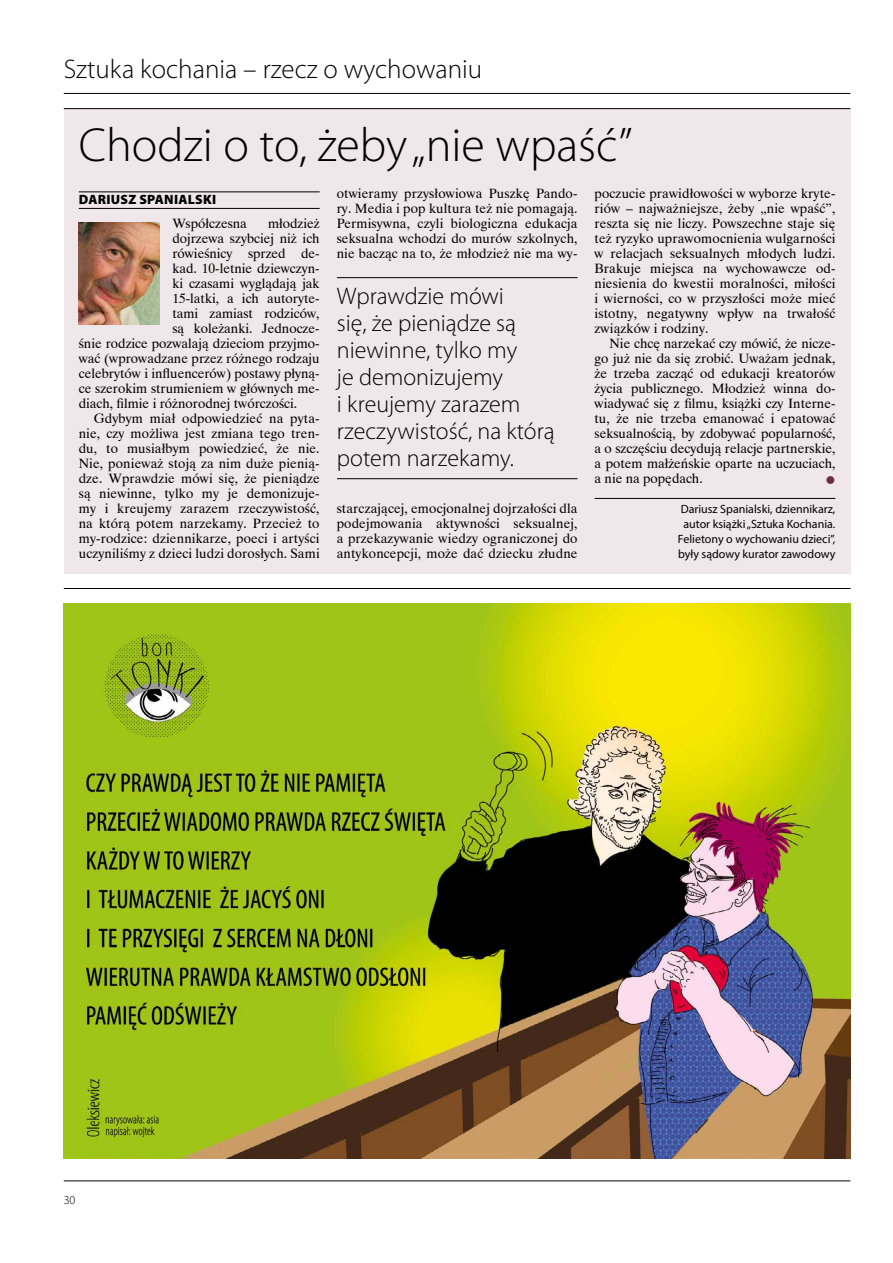
<style>
.page{position:relative;width:893px;height:1263px;background:#fff}
.page>*{position:absolute;margin:0;border:0;box-sizing:border-box;transform-origin:0 0}
.t1{font:300 48px "Myriad Pro";color:#000}
.t2{font:300 27px "Myriad Pro";color:#000}
.t3{font:300 24px/27px "Myriad Pro";color:#000}
.t4{font:13.5px/15px "Dutch 801 BT";letter-spacing:.01em;color:#000;text-align:justify}
.t5{font:900 13.5px "Myriad Pro";letter-spacing:.02em;color:#000}
.t6{font:13.5px "Wingdings";color:#6f2c46}
.t7{font:12px/15px "Myriad Pro";color:#000;text-align:center}
.t8{font:300 12px "Myriad Pro";color:#000}
</style>
<div class="page">
<hr style="left:64px;top:1180px;width:786px;height:1px;background:#000">
<hr style="left:64px;top:93px;width:786px;height:1px;background:#000">
<div style="left:64px;top:109px;width:786px;height:464px;background:#efe7e9"></div>
<hr style="left:64px;top:108px;width:786px;height:1px;background:#000">
<hr style="left:79px;top:192px;width:241px;height:1px;background:#000">
<hr style="left:79px;top:208px;width:241px;height:1px;background:#000">
<hr style="left:595px;top:498px;width:240px;height:1px;background:#000">
<img style="left:79px;top:223px;width:81px;height:102px">
<img style="left:64px;top:603px;width:786px;height:555px">
<hr style="left:64px;top:588px;width:786px;height:1px;background:#000">
<hr style="left:337px;top:277px;width:241px;height:1px;background:#000">
<hr style="left:337px;top:478px;width:241px;height:1px;background:#000">
<h2 class="t2" style="left:64px;top:54px;width:420px">Sztuka kochania – rzecz o wychowaniu</h2>
<h1 class="t1" style="left:79px;top:119px;width:555px">Chodzi o to, żeby „nie wpaść”</h1>
<p class="t5" style="left:79px;top:192px;width:139px">DARIUSZ SPANIALSKI</p>
<p class="t4" style="left:172px;top:216px;width:76px">Współczesna</p>
<p class="t4" style="left:268px;top:216px;width:53px">młodzież</p>
<p class="t4" style="left:172px;top:231px;width:149px">dojrzewa szybciej niż ich</p>
<p class="t4" style="left:172px;top:246px;width:149px">rówieśnicy sprzed de-</p>
<p class="t4" style="left:172px;top:261px;width:149px">kad. 10-letnie dziewczyn-</p>
<p class="t4" style="left:172px;top:276px;width:149px">ki czasami wyglądają jak</p>
<p class="t4" style="left:172px;top:291px;width:149px">15-latki, a ich autoryte-</p>
<p class="t4" style="left:172px;top:306px;width:149px">tami zamiast rodziców,</p>
<p class="t4" style="left:172px;top:321px;width:149px">są koleżanki. Jednocze-</p>
<p class="t4" style="left:79px;top:336px;width:242px">śnie rodzice pozwalają dzieciom przyjmo-</p>
<p class="t4" style="left:79px;top:351px;width:242px">wać (wprowadzane przez różnego rodzaju</p>
<p class="t4" style="left:79px;top:366px;width:242px">celebrytów i influencerów) postawy płyną-</p>
<p class="t4" style="left:79px;top:381px;width:242px">ce szerokim strumieniem w głównych me-</p>
<p class="t4" style="left:79px;top:396px;width:220px">diach, filmie i różnorodnej twórczości.</p>
<p class="t4" style="left:94px;top:411px;width:227px">Gdybym miał odpowiedzieć na pyta-</p>
<p class="t4" style="left:79px;top:426px;width:242px">nie, czy możliwa jest zmiana tego tren-</p>
<p class="t4" style="left:79px;top:441px;width:242px">du, to musiałbym powiedzieć, że nie.</p>
<p class="t4" style="left:79px;top:456px;width:242px">Nie, ponieważ stoją za nim duże pienią-</p>
<p class="t4" style="left:79px;top:471px;width:242px">dze. Wprawdzie mówi się, że pieniądze</p>
<p class="t4" style="left:79px;top:486px;width:242px">są niewinne, tylko my je demonizuje-</p>
<p class="t4" style="left:79px;top:501px;width:242px">my i kreujemy zarazem rzeczywistość,</p>
<p class="t4" style="left:79px;top:516px;width:242px">na którą potem narzekamy. Przecież to</p>
<p class="t4" style="left:79px;top:531px;width:242px">my-rodzice: dziennikarze, poeci i artyści</p>
<p class="t4" style="left:79px;top:546px;width:242px">uczyniliśmy z dzieci ludzi dorosłych. Sami</p>
<p class="t4" style="left:595px;top:186px;width:242px">poczucie prawidłowości w wyborze kryte&shy;riów – najważniejsze, żeby „nie wpaść”, reszta się nie liczy. Powszechne staje się też ryzyko uprawomocnienia wulgarności w relacjach seksualnych młodych ludzi.<br>Brakuje miejsca na wychowawcze od&shy;niesienia do kwestii moralności, miłości i wierności, co w przyszłości może mieć istotny, negatywny wpływ na trwałość związków i rodziny.</p>
<p class="t4" style="left:595px;top:336px;width:242px;text-indent:15px">Nie chcę narzekać czy mówić, że nicze&shy;go już nie da się zrobić. Uważam jednak, że trzeba zacząć od edukacji kreatorów życia publicznego. Młodzież winna do&shy;wiadywać się z filmu, książki czy Interne&shy;tu, że nie trzeba emanować i epatować seksualnością, by zdobywać popularność, a o szczęściu decydują relacje partnerskie, a potem małżeńskie oparte na uczuciach, a nie na popędach.</p>
<p class="t4" style="left:337px;top:186px;width:242px">otwieramy przysłowiowa Puszkę Pando&shy;ry. Media i pop kultura też nie pomagają.<br>Permisywna, czyli biologiczna edukacja seksualna wchodzi do murów szkolnych, nie bacząc na to, że młodzież nie ma wy-</p>
<h3 class="t3" style="left:337px;top:282px;width:219px">Wprawdzie mówi<br>się, że pieniądze są niewinne, tylko my<br>je demonizujemy<br>i kreujemy zarazem rzeczywistość, na którą potem narzekamy.</h3>
<p class="t6" style="left:825px;top:473px;width:12px">●</p>
<p class="t7" style="left:678px;top:502px;width:159px">Dariusz Spanialski, dziennikarz, autor książki „Sztuka Kochania.<br>Felietony o wychowaniu dzieci”, były sądowy kurator zawodowy</p>
<p class="t4" style="left:337px;top:501px;width:242px">starczającej, emocjonalnej dojrzałości dla podejmowania aktywności seksualnej, a przekazywanie wiedzy ograniczonej do antykoncepcji, może dać dziecku złudne</p>
<p class="t8" style="left:64px;top:1193px;width:13px">30</p>
</div>
